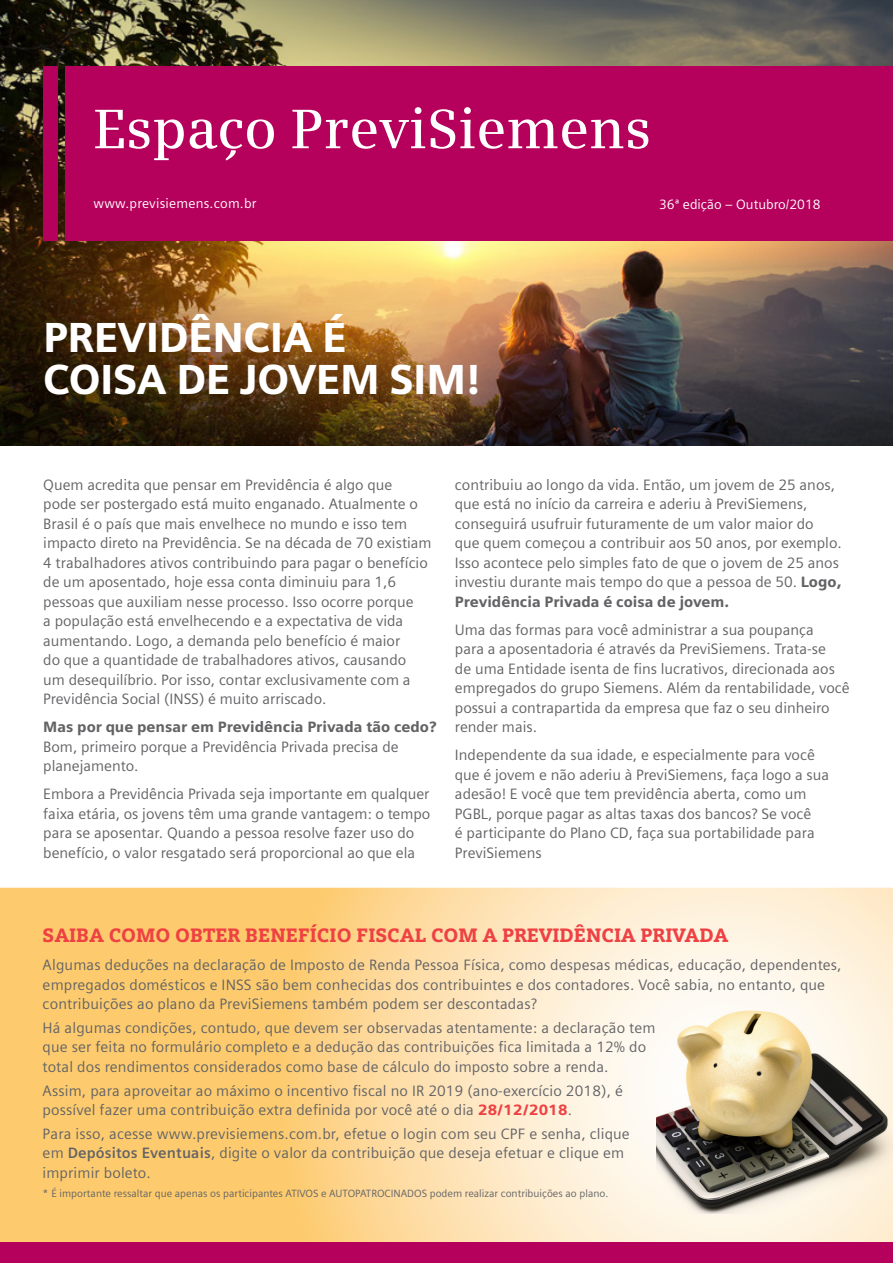
<style>
.page{position:relative;width:893px;height:1263px;background:#fff}
.page>*{position:absolute;margin:0;border:0;box-sizing:border-box;transform-origin:0 0}
.t1{font:600 55.5px "Siemens Serif";color:#fff}
.Texto_corrido{font:900 42px/42px "Siemens Sans";letter-spacing:-.01em;color:#fff}
.Texto_corrido-2{font:900 19.5px "Siemens Slab";color:#ee4143}
.Texto_corrido-3{font:15px/19.5px "Siemens Sans";color:#636366}
.t2{font:13.5px "Siemens Sans";color:#fff}
.Texto_corrido-4{font:10.5px "Siemens Sans";color:#636366}
.s1{font-family:"Siemens Sans OSF";font-weight:900}
.s2{font-weight:900;color:#ee4143}
.s3{font-family:"Siemens Sans OSF";font-weight:700}
</style>
<div class="page">
<svg style="left:0;top:888px;width:893px;height:354px;background:#fddb9d"></svg>
<img style="left:0;top:0;width:893px;height:445px">
<div style="left:65px;top:66px;width:828px;height:174px;background:#b5015b"></div>
<div style="left:43px;top:66px;width:15px;height:174px;background:#b5015b"></div>
<div style="left:0;top:1242px;width:893px;height:21px;background:#b5015b"></div>
<div style="left:657px;top:974px;width:236px;height:242px;background:linear-gradient(to right,#fefaf4,#fef2dd)"></div>
<img style="left:657px;top:996px;width:236px;height:218px">
<p class="t1" style="left:94px;top:96px;width:559px">Espaço PreviSiemens</p>
<p class="t2" style="left:94px;top:196px;width:164px">www.previsiemens.com.br</p>
<p class="t2" style="left:659px;top:197px;width:163px">36ª edição – Outubro/2018</p>
<p class="Texto_corrido" style="left:43px;top:316px;width:439px">PREVIDÊNCIA É<br>COISA DE JOVEM SIM!</p>
<p class="Texto_corrido-3" style="left:43px;top:475px;width:390px">Quem acredita que pensar em Previdência é algo que<br>pode ser postergado está muito enganado. Atualmente o Brasil é o país que mais envelhece no mundo e isso tem impacto direto na Previdência. Se na década de 70 existiam 4 trabalhadores ativos contribuindo para pagar o benefício de um aposentado, hoje essa conta diminuiu para 1,6 pessoas que auxiliam nesse processo. Isso ocorre porque<br>a população está envelhecendo e a expectativa de vida aumentando. Logo, a demanda pelo benefício é maior<br>do que a quantidade de trabalhadores ativos, causando<br>um desequilíbrio. Por isso, contar exclusivamente com a Previdência Social (INSS) é muito arriscado.</p>
<p class="Texto_corrido-3" style="left:43px;top:717px;width:395px"><span class="s1">Mas por que pensar em Previdência Privada tão cedo?<br></span>Bom, primeiro porque a Previdência Privada precisa de planejamento.</p>
<p class="Texto_corrido-3" style="left:43px;top:784px;width:389px">Embora a Previdência Privada seja importante em qualquer faixa etária, os jovens têm uma grande vantagem: o tempo para se aposentar. Quando a pessoa resolve fazer uso do benefício, o valor resgatado será proporcional ao que ela</p>
<p class="Texto_corrido-3" style="left:455px;top:475px;width:388px">contribuiu ao longo da vida. Então, um jovem de 25 anos, que está no início da carreira e aderiu à PreviSiemens, conseguirá usufruir futuramente de um valor maior do que quem começou a contribuir aos 50 anos, por exemplo.<br>Isso acontece pelo simples fato de que o jovem de 25 anos investiu durante mais tempo do que a pessoa de 50. <span class="s1">Logo, Previdência Privada é coisa de jovem.</span></p>
<p class="Texto_corrido-3" style="left:455px;top:620px;width:396px">Uma das formas para você administrar a sua poupança<br>para a aposentadoria é através da PreviSiemens. Trata-se<br>de uma Entidade isenta de fins lucrativos, direcionada aos empregados do grupo Siemens. Além da rentabilidade, você possui a contrapartida da empresa que faz o seu dinheiro render mais.</p>
<p class="Texto_corrido-3" style="left:455px;top:745px;width:376px">Independente da sua idade, e especialmente para você que é jovem e não aderiu à PreviSiemens, faça logo a sua adesão! E você que tem previdência aberta, como um PGBL, porque pagar as altas taxas dos bancos? Se você<br>é participante do Plano CD, faça sua portabilidade para PreviSiemens</p>
<p class="Texto_corrido-2" style="left:43px;top:923px;width:687px">SAIBA COMO OBTER BENEFÍCIO FISCAL COM A PREVIDÊNCIA PRIVADA</p>
<p class="Texto_corrido-3" style="left:43px;top:955px;width:800px">Algumas deduções na declaração de Imposto de Renda Pessoa Física, como despesas médicas, educação, dependentes, empregados domésticos e INSS são bem conhecidas dos contribuintes e dos contadores. Você sabia, no entanto, que contribuições ao plano da PreviSiemens também podem ser descontadas?</p>
<p class="Texto_corrido-3" style="left:43px;top:1018px;width:614px">Há algumas condições, contudo, que devem ser observadas atentamente: a declaração tem que ser feita no formulário completo e a dedução das contribuições fica limitada a 12% do total dos rendimentos considerados como base de cálculo do imposto sobre a renda.</p>
<p class="Texto_corrido-3" style="left:43px;top:1081px;width:582px">Assim, para aproveitar ao máximo o incentivo fiscal no IR 2019 (ano-exercício 2018), é possível fazer uma contribuição extra definida por você até o dia <span class="s2">28/12/2018</span>.</p>
<p class="Texto_corrido-3" style="left:43px;top:1124px;width:589px">Para isso, acesse www.previsiemens.com.br, efetue o login com seu CPF e senha, clique em <span class="s3">Depósitos Eventuais</span>, digite o valor da contribuição que deseja efetuar e clique em imprimir boleto.</p>
<p class="Texto_corrido-4" style="left:43px;top:1187px;width:567px">* É importante ressaltar que apenas os participantes ATIVOS e AUTOPATROCINADOS podem realizar contribuições ao plano.</p>
</div>
